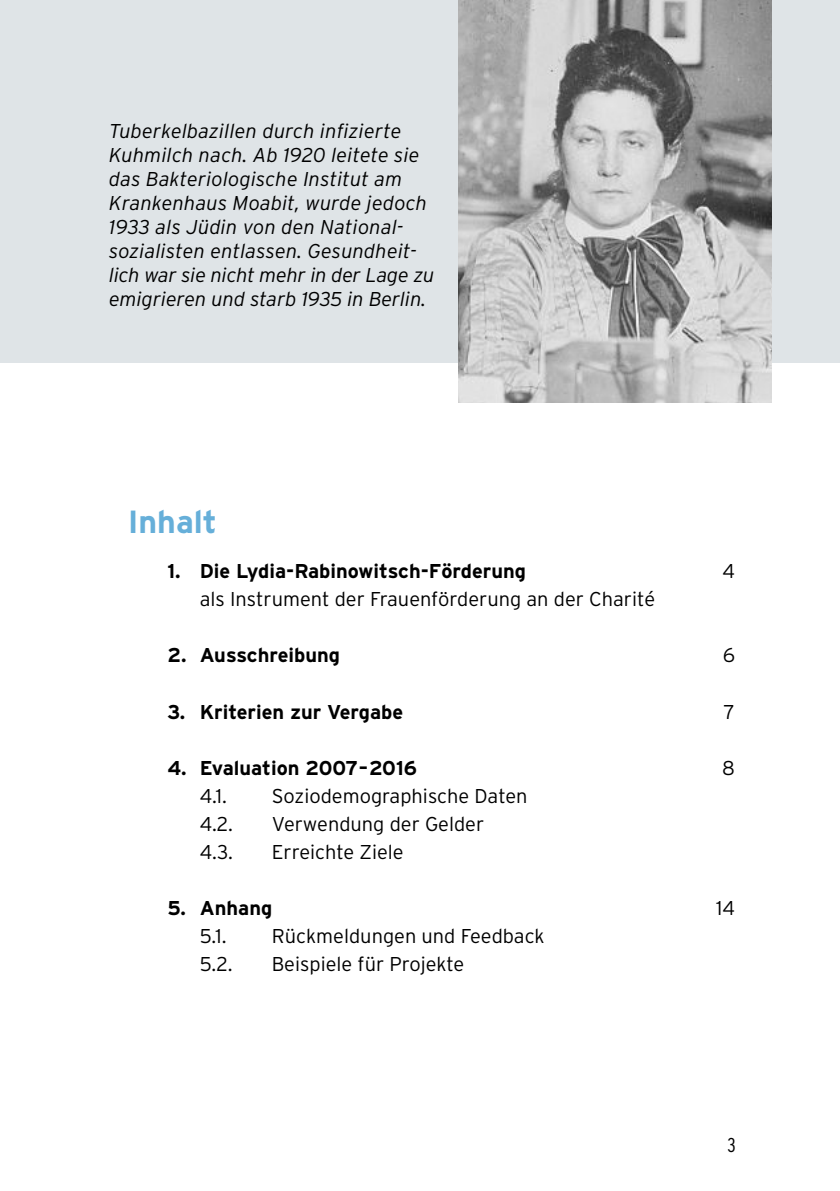
<style>
.page{position:relative;width:840px;height:1191px;background:#fff}
.page>*{position:absolute;margin:0;border:0;box-sizing:border-box;transform-origin:0 0}
.t1{font:700 32px "Interstate";color:#66afd9}
.t2{font:italic 300 20px/24px "Interstate";letter-spacing:.01em;color:#000}
.t3{font:300 20px "Interstate";color:#000}
.t4{font:700 20px "Interstate";color:#000}
.t5{font:300 condensed 20px "Interstate";color:#000}
</style>
<div class="page">
<div style="left:0;top:0;width:839px;height:363px;background:#e0e1e2"></div>
<img style="left:458px;top:0;width:313px;height:403px">
<p class="t2" style="left:109px;top:119px;width:326px">Tuberkelbazillen durch infizierte Kuhmilch nach. Ab 1920 leitete sie das Bakteriologische Institut am Krankenhaus Moabit, wurde jedoch 1933 als Jüdin von den National&shy;sozialisten entlassen. Gesundheit&shy;lich war sie nicht mehr in der Lage zu emigrieren und starb 1935 in Berlin.</p>
<h1 class="t1" style="left:128px;top:504px;width:91px">Inhalt</h1>
<p class="t4" style="left:167px;top:560px;width:360px">1. Die Lydia-Rabinowitsch-Förderung</p>
<p class="t3" style="left:722px;top:560px;width:14px">4</p>
<p class="t3" style="left:200px;top:588px;width:457px">als Instrument der Frauenförderung an der Charité</p>
<p class="t4" style="left:167px;top:644px;width:174px">2. Ausschreibung</p>
<p class="t3" style="left:722px;top:644px;width:14px">6</p>
<p class="t4" style="left:167px;top:700px;width:237px">3. Kriterien zur Vergabe</p>
<p class="t3" style="left:723px;top:700px;width:13px">7</p>
<p class="t4" style="left:167px;top:756px;width:251px">4. Evaluation 2007–2016</p>
<p class="t3" style="left:721px;top:756px;width:14px">8</p>
<p class="t3" style="left:200px;top:784px;width:29px">4.1.</p>
<p class="t3" style="left:272px;top:784px;width:257px">Soziodemographische Daten</p>
<p class="t3" style="left:200px;top:812px;width:35px">4.2.</p>
<p class="t3" style="left:272px;top:812px;width:214px">Verwendung der Gelder</p>
<p class="t3" style="left:200px;top:840px;width:34px">4.3.</p>
<p class="t3" style="left:272px;top:840px;width:133px">Erreichte Ziele</p>
<p class="t4" style="left:167px;top:896px;width:106px">5. Anhang</p>
<p class="t3" style="left:715px;top:896px;width:20px">14</p>
<p class="t3" style="left:200px;top:924px;width:28px">5.1.</p>
<p class="t3" style="left:272px;top:924px;width:274px">Rückmeldungen und Feedback</p>
<p class="t3" style="left:200px;top:952px;width:34px">5.2.</p>
<p class="t3" style="left:272px;top:952px;width:194px">Beispiele für Projekte</p>
<p class="t5" style="left:727px;top:1133px;width:10px">3</p>
</div>
